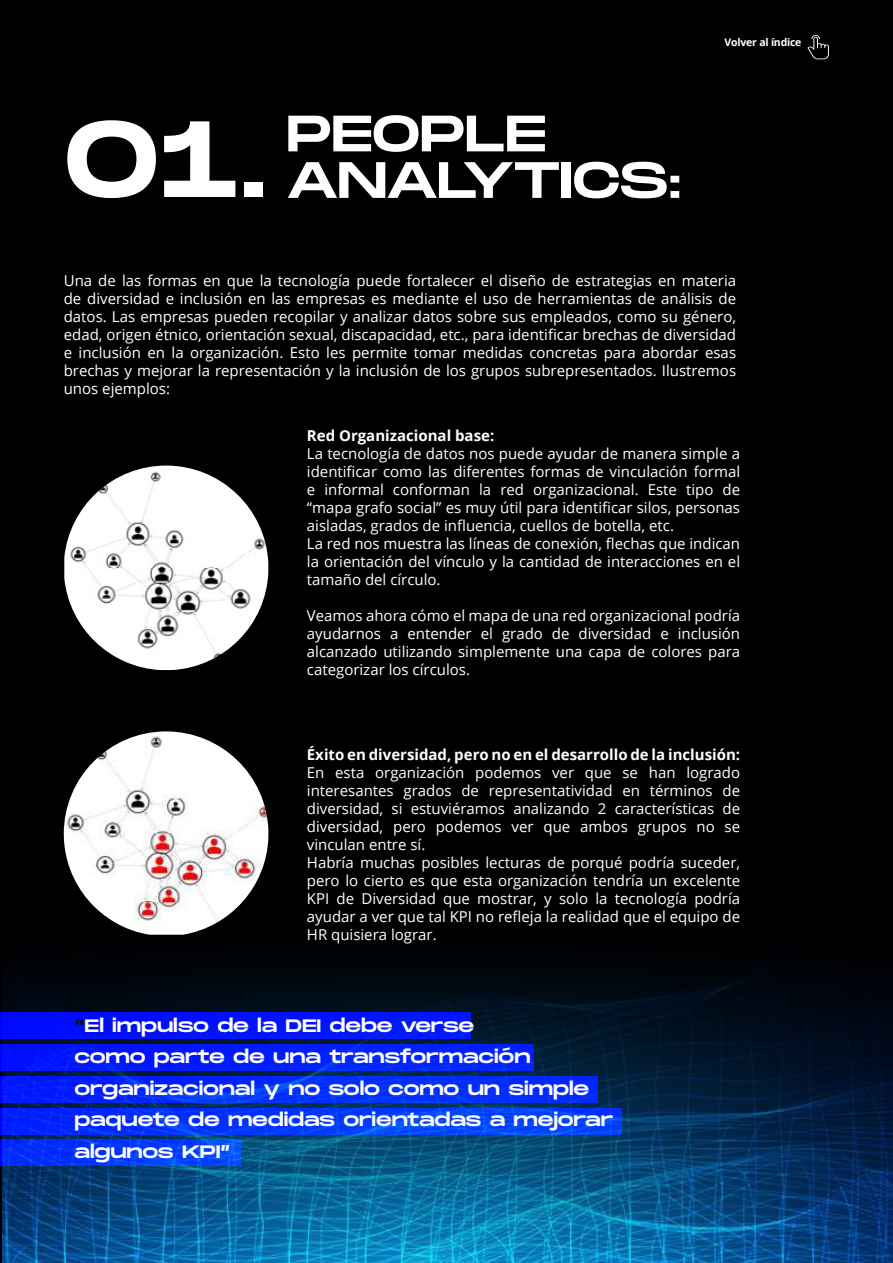
<style>
.page{position:relative;width:893px;height:1263px;background:#000}
.page>*{position:absolute;margin:0;border:0;box-sizing:border-box;transform-origin:0 0}
.t1{font:108px "Monument Extended";color:#fff}
.t2{font:51px/46.5px "Monument Extended";letter-spacing:-.015em;color:#fff}
.t3{font:18px/31.5px "Monument Extended";letter-spacing:-.01em;color:#fff}
.t4{font:15px/18px "Open Sans";color:#fff;text-align:justify}
.t5{font:700 15px "Open Sans";color:#fff}
.t6{font:700 10.5px "Open Sans";letter-spacing:-.02em;color:#fff}
.s1{color:#000}
</style>
<div class="page">
<img style="left:64px;top:466px;width:204px;height:204px">
<img style="left:64px;top:731px;width:204px;height:162px">
<img style="left:2px;top:893px;width:891px;height:370px">
<svg style="left:807px;top:35px;width:22px;height:24px"></svg>
<h1 class="t1" style="left:64px;top:80px;width:206px">01.</h1>
<h2 class="t2" style="left:286px;top:109px;width:397px">PEOPLE<br>ANALYTICS:</h2>
<p class="t6" style="left:725px;top:35px;width:78px">Volver al índice</p>
<p class="t4" style="left:64px;top:271px;width:674px">Una de las formas en que la tecnología puede fortalecer el diseño de estrategias en materia de diversidad e inclusión en las empresas es mediante el uso de herramientas de análisis de datos. Las empresas pueden recopilar y analizar datos sobre sus empleados, como su género, edad, origen étnico, orientación sexual, discapacidad, etc., para identificar brechas de diversidad e inclusión en la organización. Esto les permite tomar medidas concretas para abordar esas brechas y mejorar la representación y la inclusión de los grupos subrepresentados. Ilustremos unos ejemplos:</p>
<p class="t5" style="left:307px;top:425px;width:189px">Red Organizacional base:</p>
<p class="t4" style="left:307px;top:444px;width:435px;text-align:left">La tecnología de datos nos puede ayudar de manera simple a identificar como las diferentes formas de vinculación formal e informal conforman la red organizacional. Este tipo de “mapa grafo social” es muy útil para identificar silos, personas aisladas, grados de influencia, cuellos de botella, etc.<br>La red nos muestra las líneas de conexión, flechas que indican la orientación del vínculo y la cantidad de interacciones en el tamaño del círculo.</p>
<p class="t4" style="left:307px;top:606px;width:435px">Veamos ahora cómo el mapa de una red organizacional podría ayudarnos a entender el grado de diversidad e inclusión alcanzado utilizando simplemente una capa de colores para categorizar los círculos.</p>
<p class="t5" style="left:307px;top:744px;width:435px">Éxito en diversidad, pero no en el desarrollo de la inclusión:</p>
<p class="t4" style="left:307px;top:763px;width:435px;text-align:left">En esta organización podemos ver que se han logrado interesantes grados de representatividad en términos de diversidad, si estuviéramos analizando 2 características de diversidad, pero podemos ver que ambos grupos no se vinculan entre sí.<br>Habría muchas posibles lecturas de porqué podría suceder, pero lo cierto es que esta organización tendría un excelente KPI de Diversidad que mostrar, y solo la tecnología podría ayudar a ver que tal KPI no refleja la realidad que el equipo de HR quisiera lograr.</p>
<p class="t3" style="left:74px;top:1009px;width:541px"><span class="s1">“</span>El impulso de la DEI debe verse<br>como parte de una transformación organizacional y no solo como un simple paquete de medidas orientadas a mejorar algunos KPI”</p>
</div>
